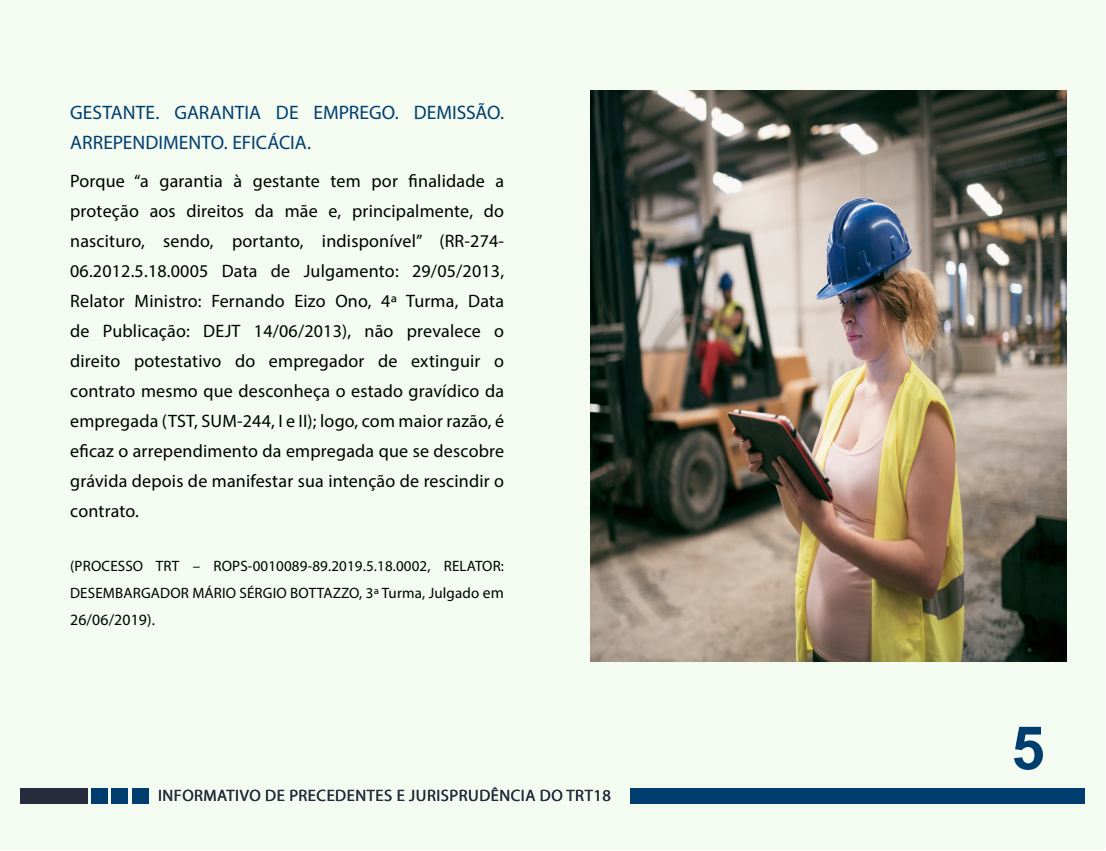
<style>
.page{position:relative;width:1106px;height:851px;background:#fff}
.page>*{position:absolute;margin:0;border:0;box-sizing:border-box;transform-origin:0 0}
.t1{font:700 60px "Arial";color:#003e6f}
.t2{font:19.5px/30px "Myriad Pro";color:#003e6f}
.t3{font:18px/30px "Myriad Pro";letter-spacing:.01em;color:#000;text-align:justify}
.t4{font:16.5px "Myriad Pro";letter-spacing:.03em;color:#272c3d}
.t5{font:15.75px "Myriad Pro";letter-spacing:.01em;color:#000}
.t6{font:15px/27px "Myriad Pro";letter-spacing:.01em;color:#000}
.s1{font-size:15.75px}
</style>
<div class="page">
<div style="left:1px;top:1px;width:1104px;height:849px;background:#f4fbf0"></div>
<div style="left:20px;top:787px;width:67px;height:16px;background:#272c3d"></div>
<div style="left:630px;top:787px;width:454px;height:16px;background:#003e6f"></div>
<div style="left:91px;top:787px;width:17px;height:16px;background:#003e6f"></div>
<div style="left:112px;top:787px;width:16px;height:16px;background:#003e6f"></div>
<div style="left:132px;top:787px;width:16px;height:16px;background:#003e6f"></div>
<img style="left:590px;top:90px;width:476px;height:571px">
<p class="t2" style="left:70px;top:97px;width:435px">GESTANTE. GARANTIA DE EMPREGO. DEMISSÃO.<br>ARREPENDIMENTO. EFICÁCIA.</p>
<p class="t3" style="left:70px;top:165px;width:435px">Porque “a garantia à gestante tem por finalidade a proteção aos direitos da mãe e, principalmente, do nascituro, sendo, portanto, indisponível” (RR-274- 06.2012.5.18.0005 Data de Julgamento: 29/05/2013, Relator Ministro: Fernando Eizo Ono, 4ª Turma, Data de Publicação: DEJT 14/06/2013), não prevalece o direito potestativo do empregador de extinguir o contrato mesmo que desconheça o estado gravídico da empregada (TST, SUM-244, I e II); logo, com maior razão, é eficaz o arrependimento da empregada que se descobre grávida depois de manifestar sua intenção de rescindir o contrato.</p>
<p class="t6" style="left:70px;top:552px;width:435px">(PROCESSO TRT – ROPS-0010089-89.2019.5.18.0002, RELATOR:<br>DESEMBARGADOR MÁRIO SÉRGIO BOTTAZZO, 3ª Turma, Julgado <span class="s1">em</span></p>
<p class="t5" style="left:70px;top:610px;width:86px">26/06/2019).</p>
<p class="t4" style="left:158px;top:785px;width:454px">INFORMATIVO DE PRECEDENTES E JURISPRUDÊNCIA DO TRT18</p>
<h1 class="t1" style="left:1011px;top:705px;width:35px">5</h1>
</div>
